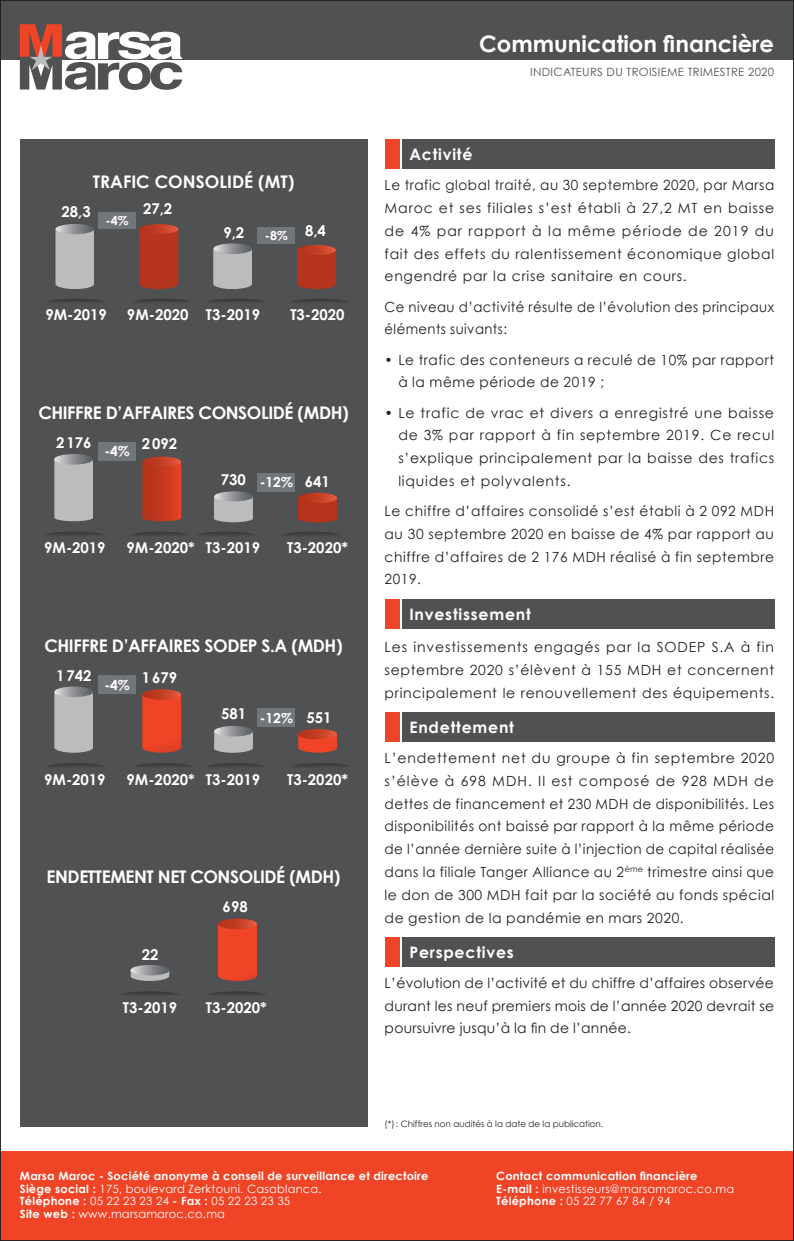
<style>
.page{position:relative;width:794px;height:1241px;background:#fff}
.page>*{position:absolute;margin:0;border:0;box-sizing:border-box;transform-origin:0 0}
.t1{font:700 22.75px "Century Gothic";color:#fff}
.t2{font:700 17.41px "Century Gothic";letter-spacing:-.025em;color:#fff}
.t3{font:700 17.41px "Century Gothic";color:#fff}
.t4{font:700 15.75px "Century Gothic";letter-spacing:.05em;color:#fff}
.t5{font:700 14.88px "Century Gothic";color:#fff}
.t6{font:14px/22.8px "Century Gothic";letter-spacing:.045em;color:#231f20;text-align:justify}
.t7{font:14px/22.8px "Century Gothic";letter-spacing:.045em;color:#231f20;scale:.95 1}
.t8{font:700 13.83px "Century Gothic";color:#fff}
.t9{font:700 12.42px "Century Gothic";color:#fff}
.t10{font:700 11.38px/12.5px "Century Gothic";letter-spacing:.02em;color:#fff}
.t11{font:11.38px "Century Gothic";letter-spacing:.025em;color:#4f5152}
.t12{font:8.75px "Century Gothic";color:#231f20}
.s1{font-size:14.88px}
.s2{font-weight:400}
</style>
<div class="page">
<div style="left:0;top:0;width:794px;height:60px;background:#4f5152"></div>
<div style="left:0;top:1151px;width:794px;height:89px;background:#ef4426"></div>
<div style="left:384px;top:139px;width:15px;height:30px;background:#ef4426"></div>
<div style="left:402px;top:139px;width:372px;height:30px;background:#4f5152"></div>
<div style="left:384px;top:598px;width:15px;height:30px;background:#ef4426"></div>
<div style="left:402px;top:598px;width:372px;height:30px;background:#4f5152"></div>
<div style="left:384px;top:937px;width:15px;height:30px;background:#ef4426"></div>
<div style="left:402px;top:937px;width:372px;height:30px;background:#4f5152"></div>
<div style="left:384px;top:711px;width:15px;height:30px;background:#ef4426"></div>
<div style="left:402px;top:711px;width:372px;height:30px;background:#4f5152"></div>
<div style="left:20px;top:139px;width:347px;height:987px;background:#4f5152"></div>
<svg style="left:20px;top:24px;width:162px;height:66px"></svg>
<svg style="left:55px;top:224px;width:39px;height:65px;background:#b1b3b3"></svg>
<div style="left:47px;top:298px;width:58px;height:7px;background:#444445;border-radius:50%"></div>
<svg style="left:139px;top:224px;width:39px;height:65px;background:#b3361f"></svg>
<div style="left:133px;top:298px;width:58px;height:7px;background:#444445;border-radius:50%"></div>
<div style="left:98px;top:212px;width:38px;height:17px;background:#72757a"></div>
<svg style="left:213px;top:243px;width:39px;height:46px;background:#adafaf"></svg>
<div style="left:208px;top:298px;width:58px;height:7px;background:#444445;border-radius:50%"></div>
<svg style="left:297px;top:245px;width:39px;height:44px;background:#b23720"></svg>
<div style="left:291px;top:298px;width:58px;height:7px;background:#444445;border-radius:50%"></div>
<div style="left:258px;top:227px;width:37px;height:17px;background:#72757a"></div>
<svg style="left:54px;top:454px;width:39px;height:67px;background:#b2b4b4"></svg>
<div style="left:46px;top:531px;width:58px;height:7px;background:#434445;border-radius:50%"></div>
<svg style="left:142px;top:456px;width:39px;height:65px;background:#c13b22"></svg>
<div style="left:131px;top:531px;width:58px;height:7px;background:#434445;border-radius:50%"></div>
<div style="left:98px;top:441px;width:38px;height:19px;background:#72757a"></div>
<svg style="left:214px;top:491px;width:39px;height:31px"></svg>
<div style="left:197px;top:531px;width:58px;height:7px;background:#434445;border-radius:50%"></div>
<svg style="left:298px;top:492px;width:39px;height:30px"></svg>
<div style="left:283px;top:531px;width:58px;height:7px;background:#434445;border-radius:50%"></div>
<div style="left:258px;top:473px;width:37px;height:18px;background:#72757a"></div>
<div style="left:54px;top:692px;width:39px;height:60px;background:#bbbdbd"></div>
<svg style="left:54px;top:686px;width:39px;height:11px"></svg>
<div style="left:47px;top:763px;width:58px;height:7px;background:#464748;border-radius:50%"></div>
<svg style="left:142px;top:689px;width:39px;height:63px;background:#e14327"></svg>
<div style="left:134px;top:763px;width:58px;height:7px;background:#464748;border-radius:50%"></div>
<div style="left:98px;top:675px;width:38px;height:18px;background:#72757a"></div>
<svg style="left:214px;top:726px;width:39px;height:26px"></svg>
<div style="left:207px;top:763px;width:58px;height:7px;background:#464748;border-radius:50%"></div>
<svg style="left:298px;top:728px;width:39px;height:24px"></svg>
<div style="left:291px;top:763px;width:59px;height:7px;background:#464748;border-radius:50%"></div>
<div style="left:258px;top:708px;width:37px;height:18px;background:#72757a"></div>
<div style="left:130px;top:969px;width:39px;height:11px;background:#bbbdbd"></div>
<svg style="left:131px;top:965px;width:38px;height:10px"></svg>
<div style="left:121px;top:991px;width:58px;height:7px;background:#454546;border-radius:50%"></div>
<svg style="left:218px;top:918px;width:39px;height:62px;background:#e24427"></svg>
<div style="left:209px;top:991px;width:58px;height:7px;background:#454546;border-radius:50%"></div>
<p class="t3" style="left:93px;top:171px;width:203px">TRAFIC CONSOLIDÉ (MT)</p>
<p class="t5" style="left:61px;top:202px;width:31px">28,3</p>
<p class="t9" style="left:106px;top:213px;width:24px">-4%</p>
<p class="t5" style="left:143px;top:200px;width:31px">27,2</p>
<p class="t5" style="left:223px;top:223px;width:22px">9,2</p>
<p class="t9" style="left:265px;top:228px;width:24px">-8%</p>
<p class="t5" style="left:305px;top:221px;width:22px">8,4</p>
<p class="t5" style="left:45px;top:305px;width:63px">9M-2019</p>
<p class="t5" style="left:127px;top:305px;width:63px">9M-2020</p>
<p class="t5" style="left:206px;top:305px;width:56px">T3-2019</p>
<p class="t5" style="left:290px;top:305px;width:56px">T3-2020</p>
<p class="t2" style="left:38px;top:401px;width:312px">CHIFFRE D’AFFAIRES CONSOLIDÉ (MDH)</p>
<p class="t5" style="left:56px;top:433px;width:37px">2176</p>
<p class="t8" style="left:104px;top:442px;width:27px">-4%</p>
<p class="t5" style="left:142px;top:434px;width:37px">2092</p>
<p class="t5" style="left:221px;top:470px;width:27px">730</p>
<p class="t8" style="left:260px;top:473px;width:71px">-12% <span class="s1">641</span></p>
<p class="t5" style="left:44px;top:538px;width:63px">9M-2019</p>
<p class="t5" style="left:127px;top:538px;width:70px">9M-2020*</p>
<p class="t5" style="left:206px;top:538px;width:56px">T3-2019</p>
<p class="t5" style="left:287px;top:538px;width:62px">T3-2020*</p>
<p class="t2" style="left:44px;top:634px;width:300px">CHIFFRE D’AFFAIRES SODEP S.A (MDH)</p>
<p class="t5" style="left:56px;top:665px;width:37px">1742</p>
<p class="t8" style="left:104px;top:675px;width:27px">-4%</p>
<p class="t5" style="left:142px;top:668px;width:37px">1679</p>
<p class="t5" style="left:221px;top:704px;width:27px">581</p>
<p class="t8" style="left:260px;top:708px;width:73px">-12% <span class="s1">551</span></p>
<p class="t5" style="left:44px;top:770px;width:63px">9M-2019</p>
<p class="t5" style="left:127px;top:770px;width:70px">9M-2020*</p>
<p class="t5" style="left:206px;top:770px;width:56px">T3-2019</p>
<p class="t5" style="left:287px;top:770px;width:62px">T3-2020*</p>
<p class="t2" style="left:47px;top:866px;width:295px">ENDETTEMENT NET CONSOLIDÉ (MDH)</p>
<p class="t5" style="left:142px;top:944px;width:18px">22</p>
<p class="t5" style="left:123px;top:998px;width:56px">T3-2019</p>
<p class="t5" style="left:223px;top:897px;width:27px">698</p>
<p class="t5" style="left:206px;top:998px;width:62px">T3-2020*</p>
<h1 class="t1" style="left:479px;top:30px;width:296px">Communication financière</h1>
<p class="t11" style="left:530px;top:64px;width:245px">INDICATEURS DU TROISIEME TRIMESTRE 2020</p>
<p class="t4" style="left:409px;top:144px;width:65px">Activité</p>
<p class="t6" style="left:384px;top:174px;width:391px">Le trafic global traité, au 30 septembre 2020, par Marsa Maroc et ses filiales s’est établi à 27,2 MT en baisse de 4% par rapport à la même période de 2019 du fait des effets du ralentissement économique global engendré par la crise sanitaire en cours.</p>
<p class="t7" style="left:384px;top:295px;width:411px">Ce niveau d’activité résulte de l’évolution des principaux éléments suivants:</p>
<p class="t6" style="left:398px;top:348px;width:377px;text-indent:-14px">• Le trafic des conteneurs a reculé de 10% par rapport à la même période de 2019 ;</p>
<p class="t6" style="left:398px;top:401px;width:377px;text-indent:-14px">• Le trafic de vrac et divers a enregistré une baisse de 3% par rapport à fin septembre 2019. Ce recul s’explique principalement par la baisse des trafics liquides et polyvalents.</p>
<p class="t6" style="left:384px;top:499px;width:391px">Le chiffre d’affaires consolidé s’est établi à 2 092 MDH au 30 septembre 2020 en baisse de 4% par rapport au chiffre d’affaires de 2 176 MDH réalisé à fin septembre 2019.</p>
<p class="t4" style="left:409px;top:603px;width:123px">Investissement</p>
<p class="t6" style="left:384px;top:635px;width:391px">Les investissements engagés par la SODEP S.A à fin septembre 2020 s’élèvent à 155 MDH et concernent principalement le renouvellement des équipements.</p>
<p class="t4" style="left:409px;top:717px;width:106px">Endettement</p>
<p class="t6" style="left:384px;top:746px;width:391px">L’endettement net du groupe à fin septembre 2020 s’élève à 698 MDH. Il est composé de 928 MDH de dettes de financement et 230 MDH de disponibilités. Les disponibilités ont baissé par rapport à la même période de l’année dernière suite à l’injection de capital réalisée dans la filiale Tanger Alliance au 2<sup>ème</sup> trimestre ainsi que le don de 300 MDH fait par la société au fonds spécial de gestion de la pandémie en mars 2020.</p>
<p class="t4" style="left:409px;top:941px;width:106px">Perspectives</p>
<p class="t6" style="left:384px;top:971px;width:391px">L’évolution de l’activité et du chiffre d’affaires observée durant les neuf premiers mois de l’année 2020 devrait se poursuivre jusqu’à la fin de l’année.</p>
<p class="t12" style="left:384px;top:1118px;width:220px">(*): Chiffres non audités à la date de la publication.</p>
<p class="t10" style="left:20px;top:1169px;width:410px">Marsa Maroc - Société anonyme à conseil de surveillance et directoire Siège social : <span class="s2">175, boulevard Zerktouni. Casablanca.<br></span>Téléphone : <span class="s2">05 22 23 23 24</span> - Fax : <span class="s2">05 22 23 23 35<br></span>Site web : <span class="s2">www.marsamaroc.co.ma</span></p>
<p class="t10" style="left:496px;top:1169px;width:239px">Contact communication financière<br>E-mail : <span class="s2">investisseurs@marsamaroc.co.ma<br></span>Téléphone : <span class="s2">05 22 77 67 84 / 94</span></p>
</div>
